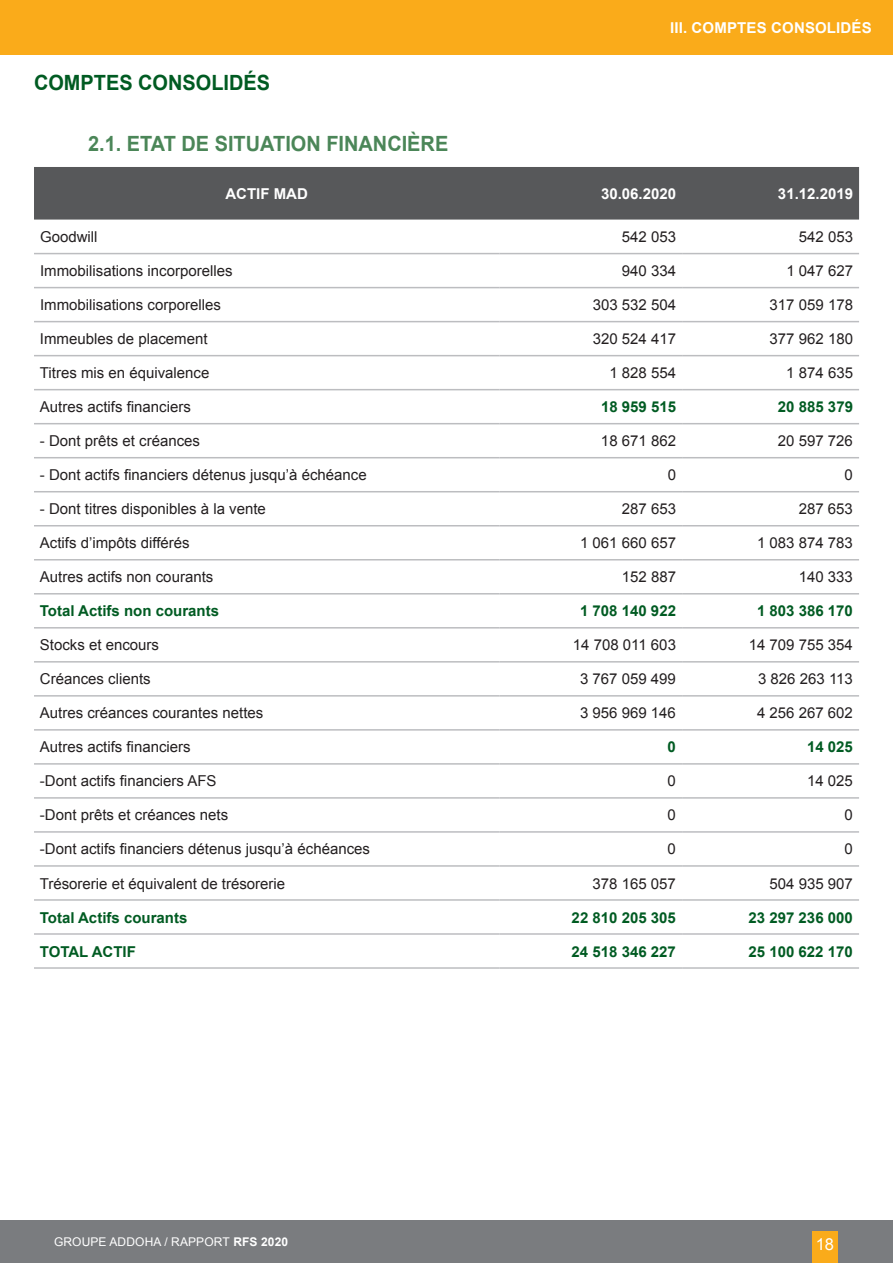
<style>
.page{position:relative;width:893px;height:1263px;background:#fff}
.page>*{position:absolute;margin:0;border:0;box-sizing:border-box;transform-origin:0 0}
.t1{font:700 21px "Arial";color:#4b8658;scale:.95 1}
.t2{font:700 21px "Arial";color:#005b22;scale:.95 1}
.t3{font:16.5px "Arial";color:#fff}
.t4{font:15px "Arial";color:#231f20}
.t5{font:700 15px "Arial";color:#005b22}
.t6{font:700 15px "Arial";letter-spacing:.01em;color:#fff}
.t7{font:12px "Arial";letter-spacing:.01em;color:#fff}
.s1{font-weight:700}
</style>
<div class="page">
<div style="left:0;top:1220px;width:893px;height:43px;background:#7a7c7f"></div>
<div style="left:34px;top:167px;width:825px;height:53px;background:#57585a"></div>
<hr style="left:34px;top:253px;width:465px;height:1px;background:#bcbdc0">
<hr style="left:499px;top:253px;width:183px;height:1px;background:#bcbdc0">
<hr style="left:682px;top:253px;width:177px;height:1px;background:#bcbdc0">
<hr style="left:34px;top:287px;width:465px;height:1px;background:#bcbdc0">
<hr style="left:499px;top:287px;width:183px;height:1px;background:#bcbdc0">
<hr style="left:682px;top:287px;width:177px;height:1px;background:#bcbdc0">
<hr style="left:34px;top:321px;width:465px;height:1px;background:#bcbdc0">
<hr style="left:499px;top:321px;width:183px;height:1px;background:#bcbdc0">
<hr style="left:682px;top:321px;width:177px;height:1px;background:#bcbdc0">
<hr style="left:34px;top:355px;width:465px;height:1px;background:#bcbdc0">
<hr style="left:499px;top:355px;width:183px;height:1px;background:#bcbdc0">
<hr style="left:682px;top:355px;width:177px;height:1px;background:#bcbdc0">
<hr style="left:34px;top:389px;width:465px;height:1px;background:#bcbdc0">
<hr style="left:499px;top:389px;width:183px;height:1px;background:#bcbdc0">
<hr style="left:682px;top:389px;width:177px;height:1px;background:#bcbdc0">
<hr style="left:34px;top:423px;width:465px;height:1px;background:#bcbdc0">
<hr style="left:499px;top:423px;width:183px;height:1px;background:#bcbdc0">
<hr style="left:682px;top:423px;width:177px;height:1px;background:#bcbdc0">
<hr style="left:34px;top:457px;width:465px;height:1px;background:#bcbdc0">
<hr style="left:499px;top:457px;width:183px;height:1px;background:#bcbdc0">
<hr style="left:682px;top:457px;width:177px;height:1px;background:#bcbdc0">
<hr style="left:34px;top:491px;width:465px;height:1px;background:#bcbdc0">
<hr style="left:499px;top:491px;width:183px;height:1px;background:#bcbdc0">
<hr style="left:682px;top:491px;width:177px;height:1px;background:#bcbdc0">
<hr style="left:34px;top:525px;width:465px;height:1px;background:#bcbdc0">
<hr style="left:499px;top:525px;width:183px;height:1px;background:#bcbdc0">
<hr style="left:682px;top:525px;width:177px;height:1px;background:#bcbdc0">
<hr style="left:34px;top:559px;width:465px;height:1px;background:#bcbdc0">
<hr style="left:499px;top:559px;width:183px;height:1px;background:#bcbdc0">
<hr style="left:682px;top:559px;width:177px;height:1px;background:#bcbdc0">
<hr style="left:34px;top:593px;width:465px;height:1px;background:#bcbdc0">
<hr style="left:499px;top:593px;width:183px;height:1px;background:#bcbdc0">
<hr style="left:682px;top:593px;width:177px;height:1px;background:#bcbdc0">
<hr style="left:34px;top:627px;width:465px;height:1px;background:#bcbdc0">
<hr style="left:499px;top:627px;width:183px;height:1px;background:#bcbdc0">
<hr style="left:682px;top:627px;width:177px;height:1px;background:#bcbdc0">
<hr style="left:34px;top:661px;width:465px;height:1px;background:#bcbdc0">
<hr style="left:499px;top:661px;width:183px;height:1px;background:#bcbdc0">
<hr style="left:682px;top:661px;width:177px;height:1px;background:#bcbdc0">
<hr style="left:34px;top:695px;width:465px;height:2px;background:#bcbdc0">
<hr style="left:499px;top:695px;width:183px;height:2px;background:#bcbdc0">
<hr style="left:682px;top:695px;width:177px;height:2px;background:#bcbdc0">
<hr style="left:34px;top:729px;width:465px;height:2px;background:#bcbdc0">
<hr style="left:499px;top:729px;width:183px;height:2px;background:#bcbdc0">
<hr style="left:682px;top:729px;width:177px;height:2px;background:#bcbdc0">
<hr style="left:34px;top:763px;width:465px;height:2px;background:#bcbdc0">
<hr style="left:499px;top:763px;width:183px;height:2px;background:#bcbdc0">
<hr style="left:682px;top:763px;width:177px;height:2px;background:#bcbdc0">
<hr style="left:34px;top:797px;width:465px;height:2px;background:#bcbdc0">
<hr style="left:499px;top:797px;width:183px;height:2px;background:#bcbdc0">
<hr style="left:682px;top:797px;width:177px;height:2px;background:#bcbdc0">
<hr style="left:34px;top:831px;width:465px;height:2px;background:#bcbdc0">
<hr style="left:499px;top:831px;width:183px;height:2px;background:#bcbdc0">
<hr style="left:682px;top:831px;width:177px;height:2px;background:#bcbdc0">
<hr style="left:34px;top:865px;width:465px;height:2px;background:#bcbdc0">
<hr style="left:499px;top:865px;width:183px;height:2px;background:#bcbdc0">
<hr style="left:682px;top:865px;width:177px;height:2px;background:#bcbdc0">
<hr style="left:34px;top:899px;width:465px;height:2px;background:#bcbdc0">
<hr style="left:499px;top:899px;width:183px;height:2px;background:#bcbdc0">
<hr style="left:682px;top:899px;width:177px;height:2px;background:#bcbdc0">
<hr style="left:34px;top:933px;width:465px;height:2px;background:#bcbdc0">
<hr style="left:499px;top:933px;width:183px;height:2px;background:#bcbdc0">
<hr style="left:682px;top:933px;width:177px;height:2px;background:#bcbdc0">
<hr style="left:34px;top:967px;width:465px;height:2px;background:#bcbdc0">
<hr style="left:499px;top:967px;width:183px;height:2px;background:#bcbdc0">
<hr style="left:682px;top:967px;width:177px;height:2px;background:#bcbdc0">
<div style="left:812px;top:1232px;width:26px;height:31px;background:#faab1a"></div>
<div style="left:0;top:0;width:893px;height:54px;background:#faab1a"></div>
<h1 class="t2" style="left:34px;top:68px;width:250px">COMPTES CONSOLIDÉS</h1>
<p class="t6" style="left:670px;top:18px;width:203px">III. COMPTES CONSOLIDÉS</p>
<h1 class="t1" style="left:88px;top:130px;width:381px">2.1. ETAT DE SITUATION FINANCIÈRE</h1>
<p class="t6" style="left:225px;top:184px;width:84px">ACTIF MAD</p>
<p class="t6" style="left:601px;top:184px;width:77px">30.06.2020</p>
<p class="t6" style="left:778px;top:184px;width:77px">31.12.2019</p>
<p class="t4" style="left:40px;top:227px;width:59px">Goodwill</p>
<p class="t4" style="left:622px;top:227px;width:56px">542 053</p>
<p class="t4" style="left:799px;top:227px;width:56px">542 053</p>
<p class="t4" style="left:40px;top:261px;width:194px">Immobilisations incorporelles</p>
<p class="t4" style="left:622px;top:261px;width:56px">940 334</p>
<p class="t4" style="left:786px;top:261px;width:68px">1 047 627</p>
<p class="t4" style="left:40px;top:295px;width:182px">Immobilisations corporelles</p>
<p class="t4" style="left:593px;top:295px;width:85px">303 532 504</p>
<p class="t4" style="left:770px;top:295px;width:85px">317 059 178</p>
<p class="t4" style="left:40px;top:329px;width:169px">Immeubles de placement</p>
<p class="t4" style="left:593px;top:329px;width:85px">320 524 417</p>
<p class="t4" style="left:770px;top:329px;width:85px">377 962 180</p>
<p class="t4" style="left:40px;top:363px;width:171px">Titres mis en équivalence</p>
<p class="t4" style="left:609px;top:363px;width:68px">1 828 554</p>
<p class="t4" style="left:786px;top:363px;width:68px">1 874 635</p>
<p class="t4" style="left:40px;top:397px;width:152px">Autres actifs financiers</p>
<p class="t5" style="left:601px;top:397px;width:77px">18 959 515</p>
<p class="t5" style="left:778px;top:397px;width:77px">20 885 379</p>
<p class="t4" style="left:40px;top:431px;width:162px">- Dont prêts et créances</p>
<p class="t4" style="left:601px;top:431px;width:77px">18 671 862</p>
<p class="t4" style="left:778px;top:431px;width:77px">20 597 726</p>
<p class="t4" style="left:40px;top:465px;width:328px">- Dont actifs financiers détenus jusqu’à échéance</p>
<p class="t4" style="left:668px;top:465px;width:10px">0</p>
<p class="t4" style="left:845px;top:465px;width:10px">0</p>
<p class="t4" style="left:40px;top:499px;width:227px">- Dont titres disponibles à la vente</p>
<p class="t4" style="left:622px;top:499px;width:56px">287 653</p>
<p class="t4" style="left:799px;top:499px;width:56px">287 653</p>
<p class="t4" style="left:40px;top:533px;width:151px">Actifs d’impôts différés</p>
<p class="t4" style="left:580px;top:533px;width:97px">1 061 660 657</p>
<p class="t4" style="left:757px;top:533px;width:97px">1 083 874 783</p>
<p class="t4" style="left:40px;top:567px;width:175px">Autres actifs non courants</p>
<p class="t4" style="left:622px;top:567px;width:56px">152 887</p>
<p class="t4" style="left:799px;top:567px;width:56px">140 333</p>
<p class="t5" style="left:40px;top:601px;width:181px">Total Actifs non courants</p>
<p class="t5" style="left:580px;top:601px;width:97px">1 708 140 922</p>
<p class="t5" style="left:757px;top:601px;width:97px">1 803 386 170</p>
<p class="t4" style="left:40px;top:635px;width:121px">Stocks et encours</p>
<p class="t4" style="left:573px;top:635px;width:105px">14 708 011 603</p>
<p class="t4" style="left:749px;top:635px;width:106px">14 709 755 354</p>
<p class="t4" style="left:40px;top:669px;width:112px">Créances clients</p>
<p class="t4" style="left:580px;top:669px;width:97px">3 767 059 499</p>
<p class="t4" style="left:758px;top:669px;width:96px">3 826 263 113</p>
<p class="t4" style="left:40px;top:703px;width:225px">Autres créances courantes nettes</p>
<p class="t4" style="left:580px;top:703px;width:97px">3 956 969 146</p>
<p class="t4" style="left:757px;top:703px;width:97px">4 256 267 602</p>
<p class="t4" style="left:40px;top:737px;width:152px">Autres actifs financiers</p>
<p class="t5" style="left:668px;top:737px;width:10px">0</p>
<p class="t5" style="left:807px;top:737px;width:47px">14 025</p>
<p class="t4" style="left:40px;top:771px;width:178px">-Dont actifs financiers AFS</p>
<p class="t4" style="left:668px;top:771px;width:10px">0</p>
<p class="t4" style="left:807px;top:771px;width:47px">14 025</p>
<p class="t4" style="left:40px;top:805px;width:190px">-Dont prêts et créances nets</p>
<p class="t4" style="left:668px;top:805px;width:10px">0</p>
<p class="t4" style="left:845px;top:805px;width:10px">0</p>
<p class="t4" style="left:40px;top:839px;width:332px">-Dont actifs financiers détenus jusqu’à échéances</p>
<p class="t4" style="left:668px;top:839px;width:10px">0</p>
<p class="t4" style="left:844px;top:839px;width:10px">0</p>
<p class="t4" style="left:40px;top:873px;width:247px">Trésorerie et équivalent de trésorerie</p>
<p class="t4" style="left:592px;top:873px;width:85px">378 165 057</p>
<p class="t4" style="left:769px;top:873px;width:85px">504 935 907</p>
<p class="t5" style="left:40px;top:907px;width:149px">Total Actifs courants</p>
<p class="t5" style="left:572px;top:907px;width:106px">22 810 205 305</p>
<p class="t5" style="left:749px;top:907px;width:106px">23 297 236 000</p>
<p class="t5" style="left:40px;top:941px;width:98px">TOTAL ACTIF</p>
<p class="t5" style="left:572px;top:941px;width:106px">24 518 346 227</p>
<p class="t5" style="left:749px;top:941px;width:106px">25 100 622 170</p>
<p class="t7" style="left:54px;top:1234px;width:236px">GROUPE ADDOHA / RAPPORT <span class="s1">RFS 2020</span></p>
<p class="t3" style="left:816px;top:1233px;width:20px">18</p>
</div>
